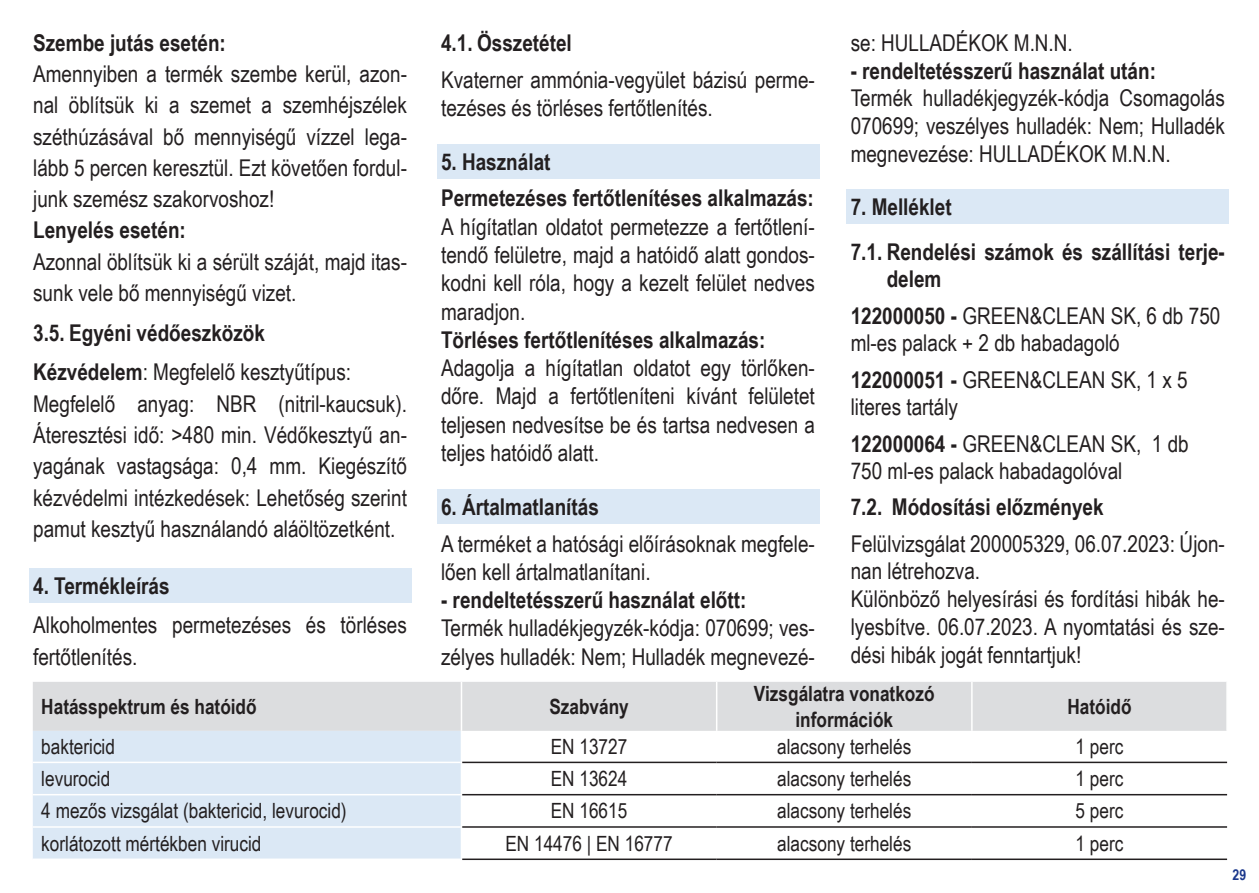
<style>
.page{position:relative;width:1259px;height:893px;background:#fff}
.page>*{position:absolute;margin:0;border:0;box-sizing:border-box;transform-origin:0 0}
.text{font:23.1px/31.2px "Arial Narrow";color:#231f20;text-align:justify}
.text-2{font:700 23.1px/27.6px "Arial Narrow";color:#231f20}
.text_fett2{font:23.1px/27.6px "Arial Narrow";color:#231f20}
.text_fett2-2{font:700 23.1px "Arial Narrow";color:#231f20}
.text-3{font:21px "Arial Narrow";color:#231f20}
.text-4{font:700 21px/25.2px "Arial Narrow";color:#231f20;text-align:center}
.t1{font:700 15px "Arial Narrow";color:#1b388c}
.s1{font-weight:700}
</style>
<div class="page">
<div style="left:29px;top:568px;width:382px;height:35px;background:#dbe8f5"></div>
<div style="left:437px;top:144px;width:382px;height:35px;background:#dbe8f5"></div>
<div style="left:437px;top:489px;width:382px;height:35px;background:#dbe8f5"></div>
<div style="left:33px;top:682px;width:1193px;height:49px;background:#dcdddf"></div>
<div style="left:33px;top:731px;width:428px;height:127px;background:#dbe8f5"></div>
<hr style="left:33px;top:762px;width:429px;height:1px;background:#fff">
<hr style="left:33px;top:794px;width:429px;height:1px;background:#fff">
<hr style="left:33px;top:826px;width:429px;height:2px;background:#fff">
<hr style="left:462px;top:762px;width:254px;height:1px;background:#231f20">
<hr style="left:716px;top:762px;width:256px;height:1px;background:#231f20">
<hr style="left:972px;top:762px;width:255px;height:1px;background:#231f20">
<hr style="left:462px;top:794px;width:254px;height:1px;background:#231f20">
<hr style="left:716px;top:794px;width:256px;height:1px;background:#231f20">
<hr style="left:972px;top:794px;width:255px;height:1px;background:#231f20">
<hr style="left:462px;top:826px;width:254px;height:2px;background:#231f20">
<hr style="left:716px;top:826px;width:256px;height:2px;background:#231f20">
<hr style="left:972px;top:826px;width:255px;height:2px;background:#231f20">
<hr style="left:462px;top:858px;width:254px;height:2px;background:#231f20">
<hr style="left:716px;top:858px;width:256px;height:2px;background:#231f20">
<hr style="left:972px;top:858px;width:255px;height:2px;background:#231f20">
<hr style="left:461px;top:682px;width:1px;height:49px;background:#fff">
<hr style="left:716px;top:682px;width:1px;height:49px;background:#fff">
<hr style="left:971px;top:682px;width:1px;height:49px;background:#fff">
<div style="left:846px;top:190px;width:383px;height:34px;background:#dbe8f5"></div>
<p class="text_fett2-2" style="left:33px;top:25px;width:194px">Szembe jutás esetén:</p>
<p class="text" style="left:33px;top:57px;width:375px">Amennyiben a termék szembe kerül, azon&shy;nal öblítsük ki a szemet a szemhéjszélek széthúzásával bő mennyiségű vízzel lega&shy;lább 5 percen keresztül. Ezt követően fordul&shy;junk szemész szakorvoshoz!</p>
<p class="text_fett2-2" style="left:33px;top:213px;width:154px">Lenyelés esetén:</p>
<p class="text" style="left:33px;top:245px;width:375px">Azonnal öblítsük ki a sérült száját, majd itas&shy;sunk vele bő mennyiségű vizet.</p>
<p class="text-2" style="left:33px;top:318px;width:233px">3.5. Egyéni védőeszközök</p>
<p class="text" style="left:33px;top:356px;width:319px"><span class="s1">Kézvédelem</span>: Megfelelő kesztyűtípus:</p>
<p class="text" style="left:33px;top:387px;width:375px">Megfelelő anyag: NBR (nitril-kaucsuk).<br>Áteresztési idő: &gt;480 min. Védőkesztyű an&shy;yagának vastagsága: 0,4 mm. Kiegészítő kézvédelmi intézkedések: Lehetőség szerint pamut kesztyű használandó aláöltözetként.</p>
<p class="text-2" style="left:33px;top:570px;width:138px">4. Termékleírás</p>
<p class="text" style="left:33px;top:609px;width:375px">Alkoholmentes permetezéses és törléses fertőtlenítés.</p>
<p class="text-2" style="left:441px;top:28px;width:132px">4.1. Összetétel</p>
<p class="text" style="left:441px;top:65px;width:375px;line-height:28.2px">Kvaterner ammónia-vegyület bázisú perme&shy;tezéses és törléses fertőtlenítés.</p>
<p class="text-2" style="left:441px;top:147px;width:111px">5. Használat</p>
<p class="text-2" style="left:441px;top:183px;width:374px">Permetezéses fertőtlenítéses alkalmazás:</p>
<p class="text" style="left:441px;top:212px;width:375px;line-height:28.2px">A hígítatlan oldatot permetezze a fertőtlení&shy;tendő felületre, majd a hatóidő alatt gondos&shy;kodni kell róla, hogy a kezelt felület nedves maradjon.</p>
<p class="text-2" style="left:441px;top:325px;width:326px">Törléses fertőtlenítéses alkalmazás:</p>
<p class="text" style="left:441px;top:353px;width:375px;line-height:28.2px">Adagolja a hígítatlan oldatot egy törlőken&shy;dőre. Majd a fertőtleníteni kívánt felületet teljesen nedvesítse be és tartsa nedvesen a teljes hatóidő alatt.</p>
<p class="text-2" style="left:441px;top:492px;width:159px">6. Ártalmatlanítás</p>
<p class="text" style="left:441px;top:528px;width:375px;line-height:28.2px">A terméket a hatósági előírásoknak megfele&shy;lően kell ártalmatlanítani.</p>
<p class="text_fett2-2" style="left:441px;top:582px;width:307px">- rendeltetésszerű használat előtt:</p>
<p class="text" style="left:441px;top:613px;width:375px;line-height:28.2px">Termék hulladékjegyzék-kódja: 070699; ves&shy;zélyes hulladék: Nem; Hulladék megnevezé-</p>
<p class="text" style="left:850px;top:26px;width:224px">se: HULLADÉKOK M.N.N.</p>
<p class="text_fett2-2" style="left:850px;top:53px;width:307px">- rendeltetésszerű használat után:</p>
<p class="text" style="left:850px;top:83px;width:376px;line-height:27.6px">Termék hulladékjegyzék-kódja Csomagolás 070699; veszélyes hulladék: Nem; Hulladék megnevezése: HULLADÉKOK M.N.N.</p>
<p class="text-2" style="left:850px;top:192px;width:103px">7. Melléklet</p>
<p class="text-2" style="left:886px;top:237px;width:340px;text-indent:-36px">7.1. Rendelési számok és szállítási terje&shy;delem</p>
<p class="text_fett2" style="left:850px;top:301px;width:371px"><span class="s1">122000050 -</span> GREEN&amp;CLEAN SK, 6 db 750 ml-es palack + 2 db habadagoló</p>
<p class="text_fett2" style="left:850px;top:365px;width:338px"><span class="s1">122000051 -</span> GREEN&amp;CLEAN SK, 1 x 5 literes tartály</p>
<p class="text_fett2" style="left:850px;top:429px;width:340px"><span class="s1">122000064 -</span> GREEN&amp;CLEAN SK, 1 db<br>750 ml-es palack habadagolóval</p>
<p class="text-2" style="left:850px;top:492px;width:254px">7.2. Módosítási előzmények</p>
<p class="text" style="left:850px;top:529px;width:376px;line-height:27.6px">Felülvizsgálat 200005329, 06.07.2023: Újon&shy;nan létrehozva.</p>
<p class="text" style="left:850px;top:584px;width:376px;line-height:27.6px">Különböző helyesírási és fordítási hibák he&shy;lyesbítve. 06.07.2023. A nyomtatási és sze&shy;dési hibák jogát fenntartjuk!</p>
<p class="text-4" style="left:41px;top:693px;width:217px">Hatásspektrum és hatóidő</p>
<p class="text-4" style="left:549px;top:693px;width:81px">Szabvány</p>
<p class="text-4" style="left:754px;top:680px;width:182px">Vizsgálatra vonatkozó információk</p>
<p class="text-4" style="left:1067px;top:693px;width:66px">Hatóidő</p>
<p class="text-3" style="left:41px;top:731px;width:75px">baktericid</p>
<p class="text-3" style="left:551px;top:731px;width:78px">EN 13727</p>
<p class="text-3" style="left:777px;top:731px;width:136px">alacsony terhelés</p>
<p class="text-3" style="left:1075px;top:731px;width:49px">1 perc</p>
<p class="text-3" style="left:41px;top:763px;width:70px">levurocid</p>
<p class="text-3" style="left:551px;top:763px;width:78px">EN 13624</p>
<p class="text-3" style="left:777px;top:763px;width:136px">alacsony terhelés</p>
<p class="text-3" style="left:1075px;top:763px;width:49px">1 perc</p>
<p class="text-3" style="left:41px;top:796px;width:307px">4 mezős vizsgálat (baktericid, levurocid)</p>
<p class="text-3" style="left:551px;top:796px;width:78px">EN 16615</p>
<p class="text-3" style="left:777px;top:796px;width:136px">alacsony terhelés</p>
<p class="text-3" style="left:1075px;top:796px;width:49px">5 perc</p>
<p class="text-3" style="left:41px;top:828px;width:222px">korlátozott mértékben virucid</p>
<p class="text-3" style="left:505px;top:828px;width:169px">EN 14476 | EN 16777</p>
<p class="text-3" style="left:777px;top:828px;width:136px">alacsony terhelés</p>
<p class="text-3" style="left:1075px;top:828px;width:49px">1 perc</p>
<p class="t1" style="left:1232px;top:864px;width:15px">29</p>
</div>
